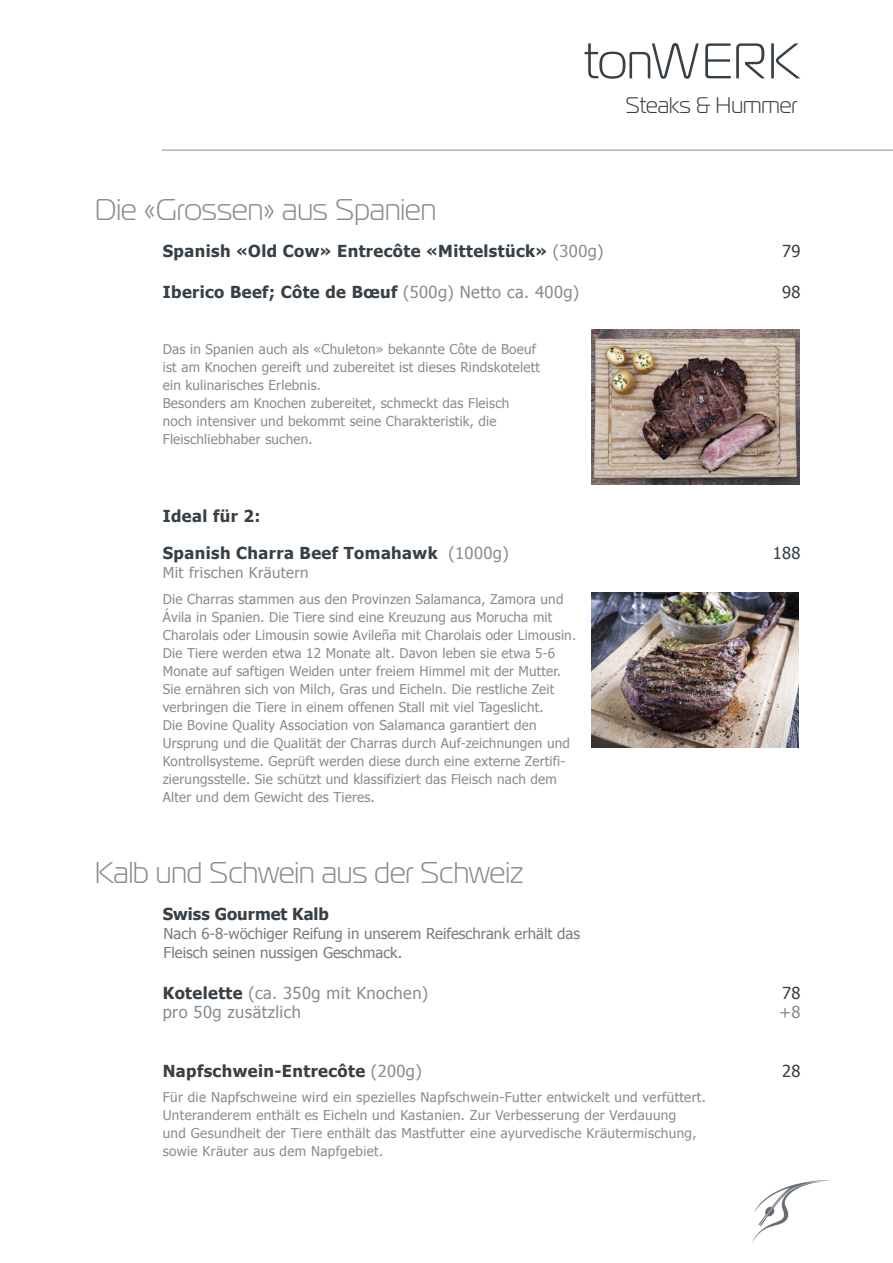
<style>
.page{position:relative;width:893px;height:1263px;background:#fff}
.page>*{position:absolute;margin:0;border:0;box-sizing:border-box;transform-origin:0 0}
.t1{font:30px "Magistral C";color:#878d90}
.t2{font:22.5px "Magistral C";color:#374046}
.t3{font:700 16.5px "Tahoma";letter-spacing:.025em;color:#374046}
.t4{font:16.5px "Tahoma";letter-spacing:.025em;color:#878d90}
.t5{font:700 16.5px "Tahoma";color:#374046}
.t6{font:16.5px "Tahoma";letter-spacing:.025em;color:#374046}
.t7{font:15px/18.9px "Tahoma";color:#7d7c7d}
.t8{font:15px "Tahoma";letter-spacing:.025em;color:#878d90}
.t9{font:13.5px/18px "Tahoma";letter-spacing:.015em;color:#878d90}
.s1{font-weight:400;color:#878d90}
.s2{font-weight:700;color:#374046}
</style>
<div class="page">
<svg style="left:585px;top:43px;width:215px;height:36px"></svg>
<hr style="left:162px;top:150px;width:731px;height:1px;background:#878d90">
<img style="left:752px;top:1181px;width:73px;height:62px">
<img style="left:592px;top:329px;width:208px;height:156px">
<img style="left:591px;top:592px;width:208px;height:156px">
<p class="t2" style="left:625px;top:97px;width:173px">Steaks &amp; Hummer</p>
<p class="t1" style="left:95px;top:199px;width:343px">Die «Grossen» aus Spanien</p>
<p class="t3" style="left:163px;top:240px;width:442px">Spanish «Old Cow» Entrecôte «Mittelstück» <span class="s1">(300g)</span></p>
<p class="t6" style="left:782px;top:240px;width:20px">79</p>
<p class="t3" style="left:163px;top:281px;width:418px">Iberico Beef; Côte de Bœuf <span class="s1">(500g) Netto ca. 400g)</span></p>
<p class="t6" style="left:782px;top:281px;width:20px">98</p>
<p class="t9" style="left:163px;top:340px;width:379px">Das in Spanien auch als «Chuleton» bekannte Côte de Boeuf ist am Knochen gereift und zubereitet ist dieses Rindskotelett ein kulinarisches Erlebnis.</p>
<p class="t9" style="left:163px;top:394px;width:348px">Besonders am Knochen zubereitet, schmeckt das Fleisch noch intensiver und bekommt seine Charakteristik, die<br>Fleischliebhaber suchen.</p>
<p class="t3" style="left:163px;top:505px;width:99px">Ideal für 2:</p>
<p class="t3" style="left:163px;top:543px;width:347px">Spanish Charra Beef Tomahawk <span class="s1">(1000g)</span></p>
<p class="t6" style="left:773px;top:543px;width:29px">188</p>
<p class="t8" style="left:163px;top:563px;width:147px">Mit frischen Kräutern</p>
<p class="t9" style="left:163px;top:589px;width:415px">Die Charras stammen aus den Provinzen Salamanca, Zamora und Ávila in Spanien. Die Tiere sind eine Kreuzung aus Morucha mit Charolais oder Limousin sowie Avileña mit Charolais oder Limousin.<br>Die Tiere werden etwa 12 Monate alt. Davon leben sie etwa 5-6<br>Monate auf saftigen Weiden unter freiem Himmel mit der Mutter.<br>Sie ernähren sich von Milch, Gras und Eicheln. Die restliche Zeit verbringen die Tiere in einem offenen Stall mit viel Tageslicht.<br>Die Bovine Quality Association von Salamanca garantiert den Ursprung und die Qualität der Charras durch Auf-zeichnungen und Kontrollsysteme. Geprüft werden diese durch eine externe Zertifi&shy;zierungsstelle. Sie schützt und klassifiziert das Fleisch nach dem Alter und dem Gewicht des Tieres.</p>
<p class="t1" style="left:95px;top:862px;width:430px">Kalb und Schwein aus der Schweiz</p>
<p class="t5" style="left:163px;top:904px;width:168px">Swiss Gourmet Kalb</p>
<p class="t7" style="left:164px;top:923px;width:418px">Nach 6-8-wöchiger Reifung in unserem Reifeschrank erhält das<br>Fleisch seinen nussigen Geschmack.</p>
<p class="t4" style="left:163px;top:982px;width:267px"><span class="s2">Kotelette</span> (ca. 350g mit Knochen)</p>
<p class="t6" style="left:782px;top:982px;width:20px">78</p>
<p class="t4" style="left:163px;top:1002px;width:140px">pro 50g zusätzlich</p>
<p class="t4" style="left:779px;top:1002px;width:23px">+8</p>
<p class="t3" style="left:163px;top:1061px;width:260px">Napfschwein-Entrecôte <span class="s1">(200g)</span></p>
<p class="t6" style="left:782px;top:1061px;width:20px">28</p>
<p class="t9" style="left:163px;top:1087px;width:545px">Für die Napfschweine wird ein spezielles Napfschwein-Futter entwickelt und verfüttert.<br>Unteranderem enthält es Eicheln und Kastanien. Zur Verbesserung der Verdauung<br>und Gesundheit der Tiere enthält das Mastfutter eine ayurvedische Kräutermischung, sowie Kräuter aus dem Napfgebiet.</p>
</div>
